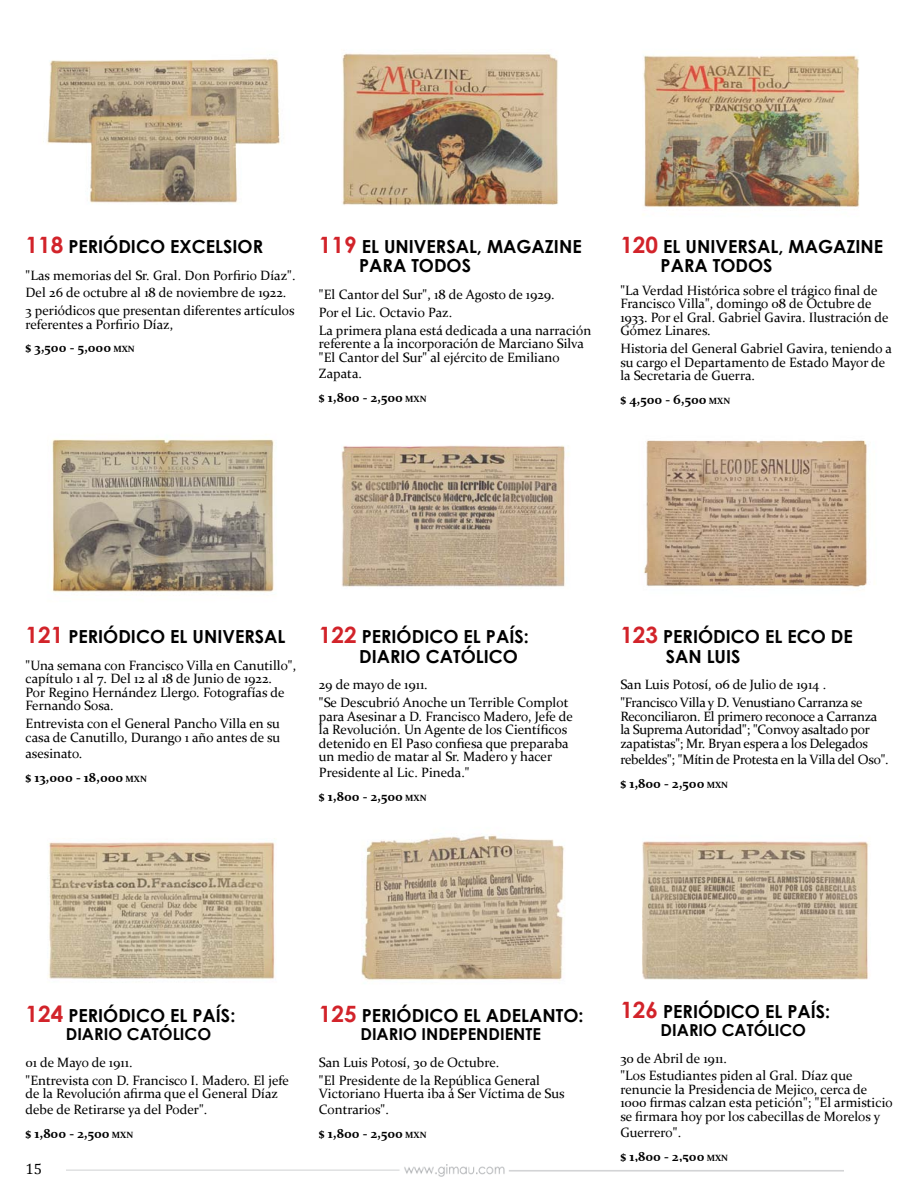
<style>
.page{position:relative;width:918px;height:1188px;background:#fff}
.page>*{position:absolute;margin:0;border:0;box-sizing:border-box;transform-origin:0 0}
.t1{font:700 18px/19.5px "Century Gothic";color:#000}
.t2{font:700 16.5px "Century Gothic";color:#000}
.t3{font:15px "Cambria";color:#000}
.t4{font:13.5px/13.5px "Constantia";color:#000}
.t5{font:13.5px/13.5px "Constantia";letter-spacing:-.02em;color:#000}
.t6{font:700 13.5px/23.7px "Constantia";color:#000}
.s1{font-size:22.5px;color:#d2232a}
.s2{font-weight:700}
.s3{font-weight:700;font-size:9px}
.s4{font-weight:400}
.s5{font-size:9px}
</style>
<div class="page">
<img style="left:47px;top:58px;width:234px;height:145px">
<img style="left:342px;top:53px;width:217px;height:153px">
<img style="left:642px;top:55px;width:218px;height:160px">
<img style="left:52px;top:439px;width:222px;height:153px">
<img style="left:341px;top:445px;width:228px;height:142px">
<img style="left:644px;top:440px;width:223px;height:148px">
<img style="left:48px;top:842px;width:227px;height:137px">
<img style="left:361px;top:835px;width:204px;height:146px">
<img style="left:642px;top:841px;width:227px;height:139px">
<img style="left:66px;top:1164px;width:778px;height:13px">
<h1 class="t1" style="left:26px;top:236px;width:239px"><span class="s1">118</span> PERIÓDICO EXCELSIOR</h1>
<p class="t4" style="left:26px;top:266px;width:271px;line-height:17.7px">"Las memorias del Sr. Gral. Don Porfirio Díaz".<br>Del 26 de octubre al 18 de noviembre de 1922.<br>3 periódicos que presentan diferentes artículos</p>
<p class="t4" style="left:26px;top:312px;width:149px;line-height:23.7px">referentes a Porfirio Díaz, <span class="s2">$ 3,500 - 5,000</span> <span class="s3">MXN</span></p>
<h1 class="t1" style="left:359px;top:236px;width:224px;text-indent:-40px"><span class="s1">119</span> EL UNIVERSAL, MAGAZINE<br>PARA TODOS</h1>
<p class="t4" style="left:319px;top:285px;width:274px;line-height:17.7px">"El Cantor del Sur", 18 de Agosto de 1929.<br>Por el Lic. Octavio Paz.<br>La primera plana está dedicada a una narración</p>
<p class="t4" style="left:319px;top:336px;width:267px">referente a la incorporación de Marciano Silva "El Cantor del Sur" al ejército de Emiliano</p>
<p class="t6" style="left:319px;top:361px;width:109px"><span class="s4">Zapata.<br></span>$ 1,800 - 2,500 <span class="s5">MXN</span></p>
<h1 class="t1" style="left:661px;top:236px;width:224px;text-indent:-40px"><span class="s1">120</span> EL UNIVERSAL, MAGAZINE<br>PARA TODOS</h1>
<p class="t4" style="left:620px;top:283px;width:270px">"La Verdad Histórica sobre el trágico final de Francisco Villa", domingo 08 de Octubre de 1933. Por el Gral. Gabriel Gavira. Ilustración de Gómez Linares.</p>
<p class="t4" style="left:620px;top:341px;width:273px">Historia del General Gabriel Gavira, teniendo a su cargo el Departamento de Estado Mayor de la Secretaria de Guerra.</p>
<p class="t6" style="left:620px;top:387px;width:111px">$ 4,500 - 6,500 <span class="s5">MXN</span></p>
<h1 class="t1" style="left:26px;top:626px;width:261px"><span class="s1">121</span> PERIÓDICO EL UNIVERSAL</h1>
<p class="t4" style="left:26px;top:658px;width:272px">"Una semana con Francisco Villa en Canutillo", capítulo 1 al 7. Del 12 al 18 de Junio de 1922.<br>Por Regino Hernández Llergo. Fotografías de Fernando Sosa.</p>
<p class="t4" style="left:26px;top:716px;width:256px">Entrevista con el General Pancho Villa en su casa de Canutillo, Durango 1 año antes de su</p>
<p class="t6" style="left:26px;top:741px;width:123px"><span class="s4">asesinato.<br></span>$ 13,000 - 18,000 <span class="s5">MXN</span></p>
<h1 class="t1" style="left:359px;top:626px;width:171px;text-indent:-40px"><span class="s1">122</span> PERIÓDICO EL PAÍS:<br>DIARIO CATÓLICO</h1>
<p class="t4" style="left:319px;top:675px;width:251px;line-height:17.7px">29 de mayo de 1911.<br>"Se Descubrió Anoche un Terrible Complot</p>
<p class="t4" style="left:319px;top:709px;width:255px">para Asesinar a D. Francisco Madero, Jefe de la Revolución. Un Agente de los Científicos detenido en El Paso confiesa que preparaba un medio de matar al Sr. Madero y hacer</p>
<p class="t4" style="left:319px;top:760px;width:152px;line-height:23.7px">Presidente al Lic. Pineda." <span class="s2">$ 1,800 - 2,500</span> <span class="s3">MXN</span></p>
<h1 class="t1" style="left:666px;top:626px;width:189px;text-indent:-45px"><span class="s1">123</span> PERIÓDICO EL ECO DE<br>SAN LUIS</h1>
<p class="t5" style="left:620px;top:675px;width:244px;line-height:17.7px">San Luis Potosí, 06 de Julio de 1914 . "Francisco Villa y D. Venustiano Carranza se</p>
<p class="t5" style="left:620px;top:709px;width:259px">Reconciliaron. El primero reconoce a Carranza la Suprema Autoridad"; "Convoy asaltado por zapatistas"; Mr. Bryan espera a los Delegados</p>
<p class="t5" style="left:620px;top:747px;width:270px;line-height:23.7px">rebeldes"; "Mítin de Protesta en la Villa del Oso". <span class="s2">$ 1,800 - 2,500</span> <span class="s3">MXN</span></p>
<h1 class="t1" style="left:26px;top:1005px;width:211px"><span class="s1">124</span> PERIÓDICO EL PAÍS:</h1>
<p class="t2" style="left:66px;top:1022px;width:147px">DIARIO CATÓLICO</p>
<p class="t4" style="left:26px;top:1053px;width:265px;line-height:17.7px">01 de Mayo de 1911.<br>"Entrevista con D. Francisco I. Madero. El jefe</p>
<p class="t4" style="left:26px;top:1085px;width:254px;line-height:16.2px">de la Revolución afirma que el General Díaz debe de Retirarse ya del Poder".</p>
<p class="t6" style="left:26px;top:1121px;width:109px">$ 1,800 - 2,500 <span class="s5">MXN</span></p>
<p class="t3" style="left:26px;top:1160px;width:18px">15</p>
<h1 class="t1" style="left:319px;top:1005px;width:266px"><span class="s1">125</span> PERIÓDICO EL ADELANTO:</h1>
<p class="t2" style="left:360px;top:1022px;width:182px">DIARIO INDEPENDIENTE</p>
<p class="t4" style="left:319px;top:1053px;width:223px;line-height:17.7px">San Luis Potosí, 30 de Octubre.<br>"El Presidente de la República General</p>
<p class="t4" style="left:319px;top:1085px;width:247px;line-height:16.2px">Victoriano Huerta iba á Ser Víctima de Sus<br>Contrarios".</p>
<p class="t6" style="left:319px;top:1121px;width:109px">$ 1,800 - 2,500 <span class="s5">MXN</span></p>
<h1 class="t1" style="left:620px;top:1001px;width:211px"><span class="s1">126</span> PERIÓDICO EL PAÍS:</h1>
<p class="t2" style="left:661px;top:1017px;width:147px">DIARIO CATÓLICO</p>
<p class="t4" style="left:620px;top:1049px;width:234px;line-height:17.7px">30 de Abril de 1911.<br>"Los Estudiantes piden al Gral. Díaz que</p>
<p class="t4" style="left:620px;top:1082px;width:274px">renuncie la Presidencia de Mejico, cerca de<br>1000 firmas calzan esta petición"; "El armisticio se firmara hoy por los cabecillas de Morelos y</p>
<p class="t6" style="left:620px;top:1120px;width:109px"><span class="s4">Guerrero".<br></span>$ 1,800 - 2,500 <span class="s5">MXN</span></p>
</div>
